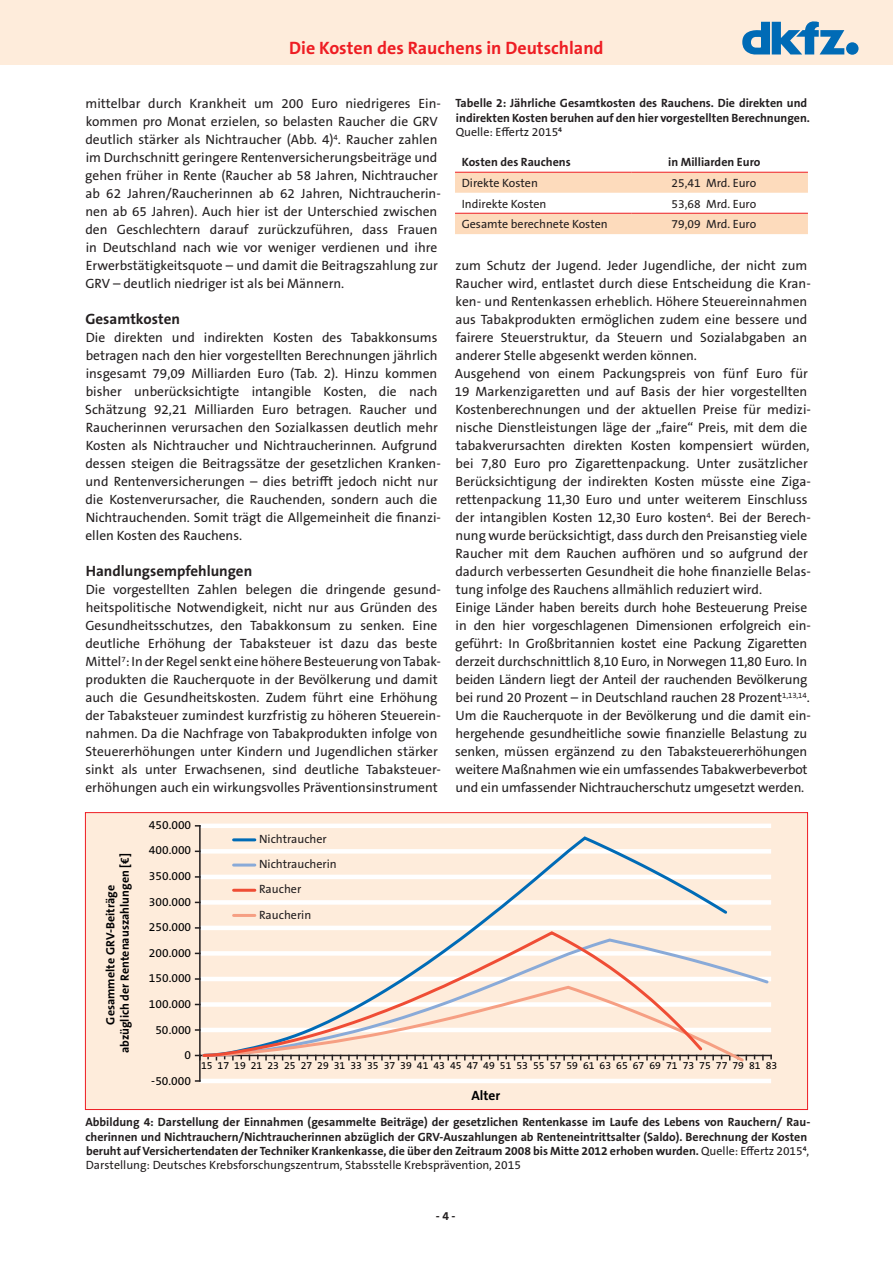
<style>
.page{position:relative;width:893px;height:1263px;background:#fff}
.page>*{position:absolute;margin:0;border:0;box-sizing:border-box;transform-origin:0 0}
.t1{font:700 18px "The Sans B W7";color:#ee1d23}
.t2{font:700 15px "The Sans B W7";color:#231f20}
.t3{font:13.5px/18px "The Sans B W5 Plain";color:#231f20}
.t4{font:700 13.5px "The Sans B W7";color:#000001}
.t5{font:700 12px/14.4px "The Sans B W7";color:#231f20}
.t6{font:12px "The Sans B W5 Plain";color:#231f20}
.t7{font:12px "The Sans B W5 Plain";color:#000001}
.t8{font:700 12px/14.4px "The Sans B W7";color:#000001;text-align:center}
.t9{font:10.5px "The Sans B W5 Plain";color:#000001}
.s1{font-family:"The Sans B W5 Plain";font-weight:400}
</style>
<div class="page">
<svg style="left:455px;top:173px;width:353px;height:61px"></svg>
<hr style="left:455px;top:172px;width:176px;height:1px;background:#ee1d23">
<hr style="left:631px;top:172px;width:177px;height:1px;background:#ee1d23">
<hr style="left:455px;top:213px;width:176px;height:1px;background:#ee1d23">
<hr style="left:631px;top:213px;width:177px;height:1px;background:#ee1d23">
<div style="left:85px;top:813px;width:722px;height:296px;background:#feecdb"></div>
<div style="left:200px;top:823px;width:571px;height:5px;background:#fff"></div>
<hr style="left:200px;top:849px;width:571px;height:4px;background:#fff">
<hr style="left:200px;top:875px;width:571px;height:4px;background:#fff">
<div style="left:200px;top:900px;width:571px;height:5px;background:#fff"></div>
<hr style="left:200px;top:926px;width:571px;height:4px;background:#fff">
<hr style="left:200px;top:1079px;width:571px;height:4px;background:#fff">
<hr style="left:199px;top:826px;width:2px;height:255px;background:#231f20">
<svg style="left:730px;top:951px;width:41px;height:107px"></svg>
<svg style="left:201px;top:836px;width:529px;height:142px"></svg>
<svg style="left:196px;top:978px;width:551px;height:86px"></svg>
<svg style="left:201px;top:929px;width:504px;height:130px"></svg>
<hr style="left:234px;top:863px;width:21px;height:3px;background:#89aad8">
<hr style="left:234px;top:838px;width:21px;height:3px;background:#006bb6">
<hr style="left:234px;top:914px;width:21px;height:3px;background:#f69f83">
<hr style="left:234px;top:889px;width:21px;height:3px;background:#ef4d35">
<div style="left:0;top:0;width:893px;height:64px;background:#feecdb"></div>
<div style="left:846px;top:42px;width:12px;height:13px;background:#006bb6;border-radius:50%"></div>
<svg style="left:742px;top:21px;width:102px;height:33px"></svg>
<h1 class="t1" style="left:289px;top:36px;width:316px">Die Kosten des Rauchens in Deutschland</h1>
<p class="t3" style="left:85px;top:95px;width:357px">mittelbar durch Krankheit um 200 Euro niedrigeres Ein&shy;kommen pro Monat erzielen, so belasten Raucher die GRV deutlich stärker als Nichtraucher (Abb. 4)<sup>4</sup>. Raucher zahlen im Durchschnitt geringere Rentenversicherungsbeiträge und gehen früher in Rente (Raucher ab 58 Jahren, Nichtraucher ab 62 Jahren/Raucherinnen ab 62 Jahren, Nichtraucherin&shy;nen ab 65 Jahren). Auch hier ist der Unterschied zwischen den Geschlechtern darauf zurückzuführen, dass Frauen in Deutschland nach wie vor weniger verdienen und ihre Erwerbstätigkeitsquote – und damit die Beitragszahlung zur GRV – deutlich niedriger ist als bei Männern.</p>
<p class="t2" style="left:85px;top:309px;width:96px">Gesamtkosten</p>
<p class="t3" style="left:85px;top:329px;width:357px">Die direkten und indirekten Kosten des Tabakkonsums betragen nach den hier vorgestellten Berechnungen jährlich insgesamt 79,09 Milliarden Euro (Tab. 2). Hinzu kommen bisher unberücksichtigte intangible Kosten, die nach Schätzung 92,21 Milliarden Euro betragen. Raucher und Raucherinnen verursachen den Sozialkassen deutlich mehr Kosten als Nichtraucher und Nichtraucherinnen. Aufgrund dessen steigen die Beitragssätze der gesetzlichen Kranken&shy;und Rentenversicherungen – dies betrifft jedoch nicht nur die Kostenverursacher, die Rauchenden, sondern auch die Nichtrauchenden. Somit trägt die Allgemeinheit die finanzi&shy;ellen Kosten des Rauchens.</p>
<p class="t2" style="left:86px;top:561px;width:168px">Handlungsempfehlungen</p>
<p class="t3" style="left:85px;top:581px;width:357px">Die vorgestellten Zahlen belegen die dringende gesund&shy;heitspolitische Notwendigkeit, nicht nur aus Gründen des Gesundheitsschutzes, den Tabakkonsum zu senken. Eine deutliche Erhöhung der Tabaksteuer ist dazu das beste Mittel<sup>7</sup>: In der Regel senkt eine höhere Besteuerung von Tabak&shy;produkten die Raucherquote in der Bevölkerung und damit auch die Gesundheitskosten. Zudem führt eine Erhöhung der Tabaksteuer zumindest kurzfristig zu höheren Steuerein&shy;nahmen. Da die Nachfrage von Tabakprodukten infolge von Steuererhöhungen unter Kindern und Jugendlichen stärker sinkt als unter Erwachsenen, sind deutliche Tabaksteuer&shy;erhöhungen auch ein wirkungsvolles Präventionsinstrument</p>
<p class="t8" style="left:103px;top:1053px;width:202px;rotate:-90deg">Gesammelte GRV-Beiträge<br>abzüglich der Rentenauszahlungen [€]</p>
<p class="t7" style="left:149px;top:817px;width:44px">450.000</p>
<p class="t7" style="left:149px;top:843px;width:44px">400.000</p>
<p class="t7" style="left:149px;top:868px;width:44px">350.000</p>
<p class="t7" style="left:149px;top:894px;width:44px">300.000</p>
<p class="t7" style="left:149px;top:919px;width:44px">250.000</p>
<p class="t7" style="left:149px;top:945px;width:44px">200.000</p>
<p class="t7" style="left:149px;top:971px;width:44px">150.000</p>
<p class="t7" style="left:149px;top:996px;width:44px">100.000</p>
<p class="t7" style="left:155px;top:1022px;width:37px">50.000</p>
<p class="t7" style="left:185px;top:1047px;width:8px">0</p>
<p class="t6" style="left:259px;top:831px;width:69px">Nichtraucher</p>
<p class="t6" style="left:259px;top:856px;width:79px">Nichtraucherin</p>
<p class="t6" style="left:259px;top:882px;width:44px">Raucher</p>
<p class="t6" style="left:259px;top:907px;width:54px">Raucherin</p>
<p class="t5" style="left:455px;top:96px;width:356px">Tabelle 2: Jährliche Gesamtkosten des Rauchens. Die direkten und indirekten Kosten beruhen auf den hier vorgestellten Berechnungen.</p>
<p class="t6" style="left:456px;top:124px;width:108px">Quelle: Effertz 2015<sup>4</sup></p>
<p class="t5" style="left:462px;top:155px;width:110px">Kosten des Rauchens</p>
<p class="t5" style="left:668px;top:155px;width:94px">in Milliarden Euro</p>
<p class="t6" style="left:462px;top:175px;width:78px">Direkte Kosten</p>
<p class="t6" style="left:672px;top:175px;width:86px">25,41 Mrd. Euro</p>
<p class="t6" style="left:462px;top:196px;width:86px">Indirekte Kosten</p>
<p class="t6" style="left:672px;top:196px;width:86px">53,68 Mrd. Euro</p>
<p class="t6" style="left:462px;top:216px;width:148px">Gesamte berechnete Kosten</p>
<p class="t6" style="left:672px;top:216px;width:86px">79,09 Mrd. Euro</p>
<p class="t3" style="left:455px;top:256px;width:358px">zum Schutz der Jugend. Jeder Jugendliche, der nicht zum Raucher wird, entlastet durch diese Entscheidung die Kran&shy;ken- und Rentenkassen erheblich. Höhere Steuereinnahmen aus Tabakprodukten ermöglichen zudem eine bessere und fairere Steuerstruktur, da Steuern und Sozialabgaben an anderer Stelle abgesenkt werden können.<br>Ausgehend von einem Packungspreis von fünf Euro für 19 Markenzigaretten und auf Basis der hier vorgestellten Kostenberechnungen und der aktuellen Preise für medizi&shy;nische Dienstleistungen läge der „faire“ Preis, mit dem die tabakverursachten direkten Kosten kompensiert würden, bei 7,80 Euro pro Zigarettenpackung. Unter zusätzlicher Berücksichtigung der indirekten Kosten müsste eine Ziga&shy;rettenpackung 11,30 Euro und unter weiterem Einschluss der intangiblen Kosten 12,30 Euro kosten<sup>4</sup>. Bei der Berech&shy;nung wurde berücksichtigt, dass durch den Preisanstieg viele Raucher mit dem Rauchen aufhören und so aufgrund der dadurch verbesserten Gesundheit die hohe finanzielle Belas&shy;tung infolge des Rauchens allmählich reduziert wird.<br>Einige Länder haben bereits durch hohe Besteuerung Preise in den hier vorgeschlagenen Dimensionen erfolgreich ein&shy;geführt: In Großbritannien kostet eine Packung Zigaretten derzeit durchschnittlich 8,10 Euro, in Norwegen 11,80 Euro. In beiden Ländern liegt der Anteil der rauchenden Bevölkerung bei rund 20 Prozent – in Deutschland rauchen 28 Prozent<sup>1,13,14</sup>.<br>Um die Raucherquote in der Bevölkerung und die damit ein&shy;hergehende gesundheitliche sowie finanzielle Belastung zu senken, müssen ergänzend zu den Tabaksteuererhöhungen weitere Maßnahmen wie ein umfassendes Tabakwerbeverbot und ein umfassender Nichtraucherschutz umgesetzt werden.</p>
<p class="t7" style="left:151px;top:1073px;width:41px">-50.000</p>
<p class="t9" style="left:201px;top:1059px;width:578px">15 17 19 21 23 25 27 29 31 33 35 37 39 41 43 45 47 49 51 53 55 57 59 61 63 65 67 69 71 73 75 77 79 81 83</p>
<p class="t4" style="left:471px;top:1087px;width:30px">Alter</p>
<p class="t5" style="left:85px;top:1115px;width:727px">Abbildung 4: Darstellung der Einnahmen (gesammelte Beiträge) der gesetzlichen Rentenkasse im Laufe des Lebens von Rauchern/ Rau&shy;cherinnen und Nichtrauchern/Nichtraucherinnen abzüglich der GRV-Auszahlungen ab Renteneintrittsalter (Saldo). Berechnung der Kosten beruht auf Versichertendaten der Techniker Krankenkasse, die über den Zeitraum 2008 bis Mitte 2012 erhoben wurden. <span class="s1">Quelle: Effertz 2015</span><sup>4</sup><span class="s1">,</span></p>
<p class="t6" style="left:86px;top:1158px;width:437px">Darstellung: Deutsches Krebsforschungszentrum, Stabsstelle Krebsprävention, 2015</p>
<p class="t5" style="left:436px;top:1209px;width:21px">- 4 -</p>
</div>
